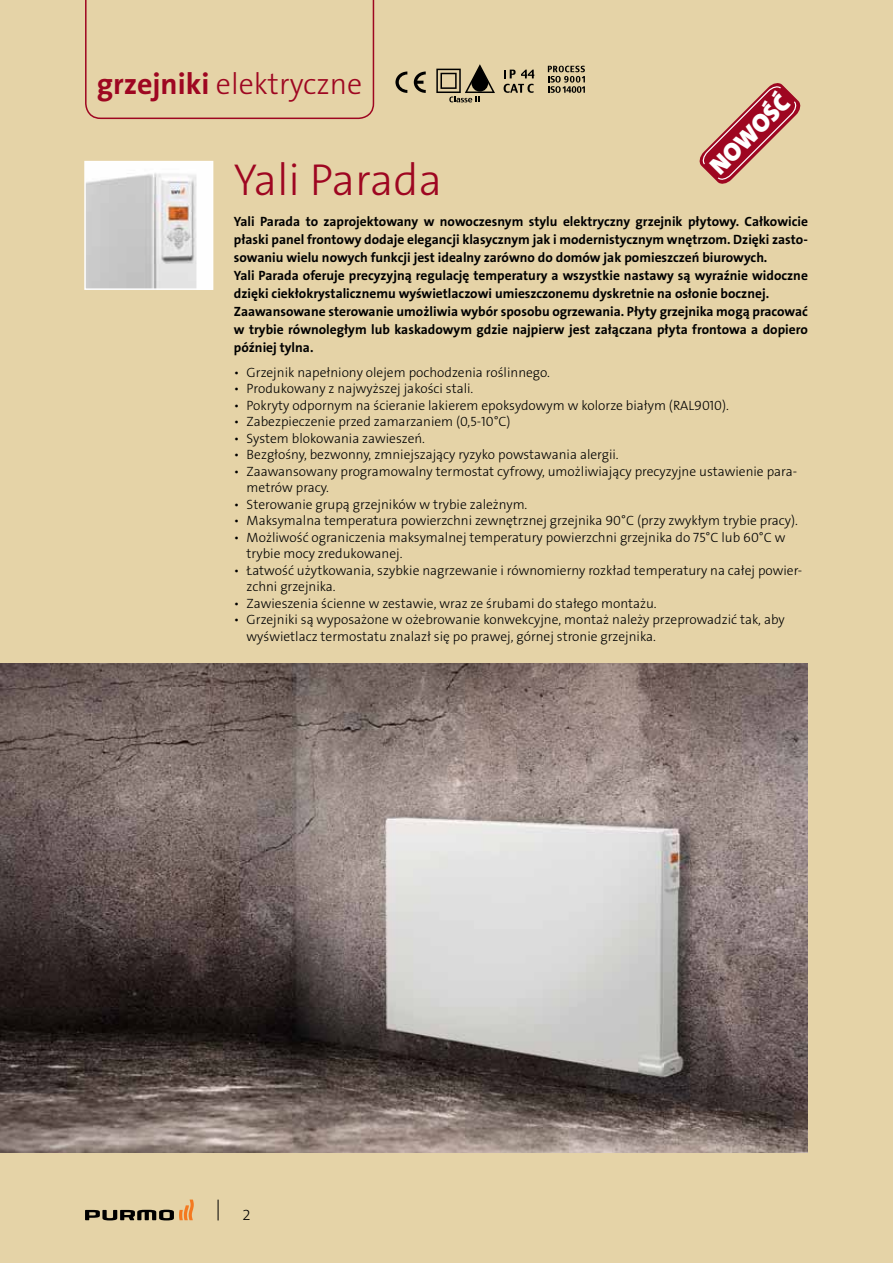
<style>
.page{position:relative;width:893px;height:1263px;background:#e5d3a7}
.page>*{position:absolute;margin:0;border:0;box-sizing:border-box;transform-origin:0 0}
.t1{font:45px "The Sans LP3 Lig";color:#9e0621}
.t2{font:30px "The Sans LP3 Lig";color:#9e0621}
.t3{font:900 25.05px "The Sans LP9";color:#fff}
.t4{font:15px "The Sans LP3 Lig";color:#000}
.t5{font:13.5px/16.5px "The Sans LP3 Lig";color:#000}
.t6{font:13.5px/18px "The Sans LP7 Bld";color:#000}
.s1{font-family:"The Sans LP7 Bld"}
</style>
<div class="page">
<img style="left:0;top:663px;width:808px;height:489px">
<img style="left:87px;top:164px;width:123px;height:123px">
<div style="left:84px;top:161px;width:129px;height:129px;border:2px solid #fff"></div>
<svg style="left:218px;top:1199px;width:1px;height:21px"></svg>
<svg style="left:85px;top:1199px;width:109px;height:21px"></svg>
<svg style="left:85px;top:0;width:289px;height:119px"></svg>
<svg style="left:436px;top:64px;width:59px;height:38px"></svg>
<svg style="left:504px;top:70px;width:30px;height:8px"></svg>
<svg style="left:504px;top:84px;width:30px;height:9px"></svg>
<svg style="left:548px;top:66px;width:37px;height:27px"></svg>
<svg style="left:395px;top:72px;width:12px;height:21px"></svg>
<svg style="left:414px;top:72px;width:12px;height:21px"></svg>
<svg style="left:699px;top:83px;width:102px;height:101px"></svg>
<h2 class="t2" style="left:97px;top:64px;width:267px"><span class="s1">grzejniki</span> elektryczne</h2>
<h3 class="t3" style="left:703px;top:159px;width:103px;rotate:-45deg">NOWOŚĆ</h3>
<h1 class="t1" style="left:234px;top:151px;width:210px">Yali Parada</h1>
<p class="t6" style="left:234px;top:212px;width:576px">Yali Parada to zaprojektowany w nowoczesnym stylu elektryczny grzejnik płytowy. Całkowicie płaski panel frontowy dodaje elegancji klasycznym jak i modernistycznym wnętrzom. Dzięki zasto&shy;sowaniu wielu nowych funkcji jest idealny zarówno do domów jak pomieszczeń biurowych.<br>Yali Parada oferuje precyzyjną regulację temperatury a wszystkie nastawy są wyraźnie widoczne dzięki ciekłokrystalicznemu wyświetlaczowi umieszczonemu dyskretnie na osłonie bocznej.<br>Zaawansowane sterowanie umożliwia wybór sposobu ogrzewania. Płyty grzejnika mogą pracować w trybie równoległym lub kaskadowym gdzie najpierw jest załączana płyta frontowa a dopiero później tylna.</p>
<p class="t5" style="left:234px;top:364px;width:318px">• Grzejnik napełniony olejem pochodzenia roślinnego.</p>
<p class="t5" style="left:234px;top:380px;width:241px">• Produkowany z najwyższej jakości stali.</p>
<p class="t5" style="left:234px;top:397px;width:497px">• Pokryty odpornym na ścieranie lakierem epoksydowym w kolorze białym (RAL9010).</p>
<p class="t5" style="left:234px;top:413px;width:278px">• Zabezpieczenie przed zamarzaniem (0,5-10°C)</p>
<p class="t5" style="left:234px;top:430px;width:192px">• System blokowania zawieszeń.</p>
<p class="t5" style="left:234px;top:446px;width:386px">• Bezgłośny, bezwonny, zmniejszający ryzyko powstawania alergii.</p>
<p class="t5" style="left:247px;top:463px;width:552px;text-indent:-13px">• Zaawansowany programowalny termostat cyfrowy, umożliwiający precyzyjne ustawienie para&shy;metrów pracy.</p>
<p class="t5" style="left:234px;top:496px;width:295px">• Sterowanie grupą grzejników w trybie zależnym.</p>
<p class="t5" style="left:234px;top:512px;width:566px">• Maksymalna temperatura powierzchni zewnętrznej grzejnika 90°C (przy zwykłym trybie pracy).</p>
<p class="t5" style="left:247px;top:529px;width:540px;text-indent:-13px">• Możliwość ograniczenia maksymalnej temperatury powierzchni grzejnika do 75°C lub 60°C w trybie mocy zredukowanej.</p>
<p class="t5" style="left:247px;top:562px;width:557px;text-indent:-13px">• Łatwość użytkowania, szybkie nagrzewanie i równomierny rozkład temperatury na całej powier&shy;zchni grzejnika.</p>
<p class="t5" style="left:234px;top:595px;width:424px">• Zawieszenia ścienne w zestawie, wraz ze śrubami do stałego montażu.</p>
<p class="t5" style="left:247px;top:611px;width:540px;text-indent:-13px">• Grzejniki są wyposażone w ożebrowanie konwekcyjne, montaż należy przeprowadzić tak, aby wyświetlacz termostatu znalazł się po prawej, górnej stronie grzejnika.</p>
<p class="t4" style="left:242px;top:1206px;width:10px">2</p>
</div>
